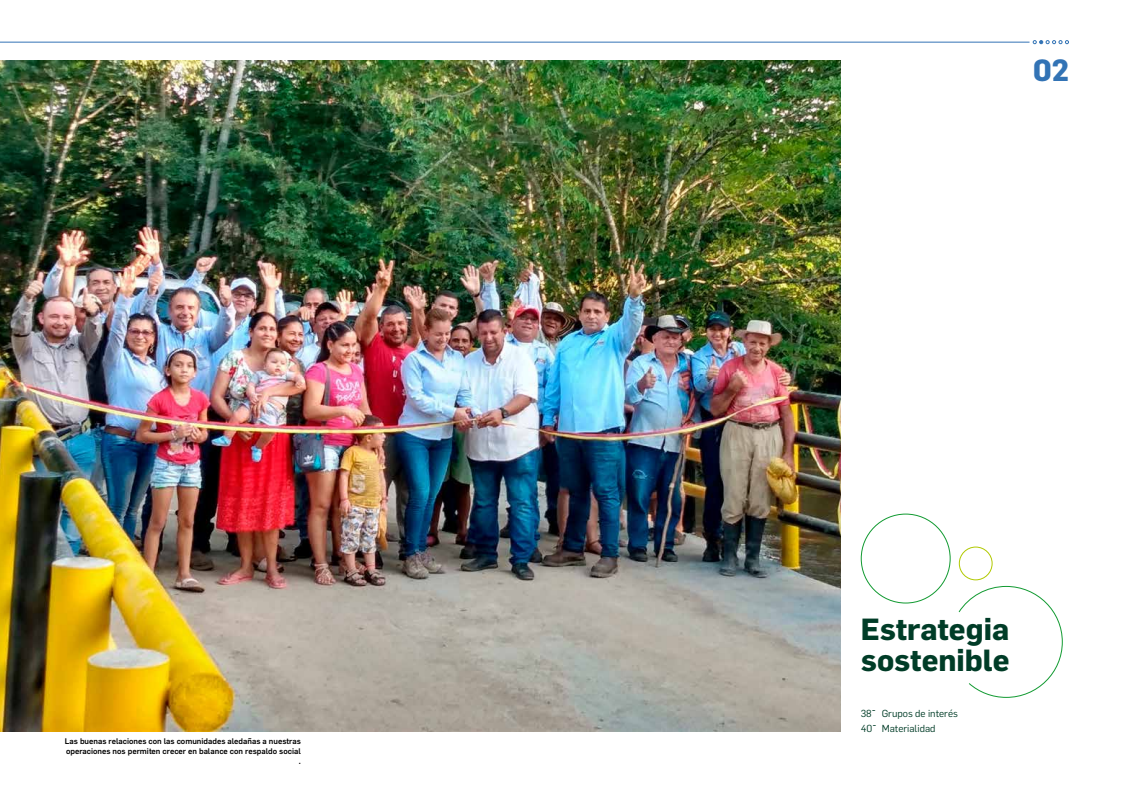
<style>
.page{position:relative;width:1134px;height:794px;background:#fff}
.page>*{position:absolute;margin:0;border:0;box-sizing:border-box;transform-origin:0 0}
.t1{font:700 30px/31px "Flama";color:#003c27}
.t2{font:700 30px "Flama";color:#3273b5}
.t3{font:10px/15px "Flama";color:#003c27}
.t4{font:500 8px/10px "Flama";color:#000;text-align:right}
.s1{font-family:"Flama Basic"}
</style>
<div class="page">
<hr style="left:0;top:42px;width:1029px;height:1px;background:#3273b5">
<svg style="left:1033px;top:40px;width:36px;height:4px"></svg>
<img style="left:0;top:60px;width:840px;height:671px">
<svg style="left:958px;top:585px;width:105px;height:113px"></svg>
<div style="left:959px;top:546px;width:34px;height:34px;border:1px solid #b1c900;border-radius:50%"></div>
<p class="t4" style="left:65px;top:736px;width:237px">Las buenas relaciones con las comunidades aledañas a nuestras operaciones nos permiten crecer en balance con respaldo social .</p>
<h1 class="t2" style="left:1033px;top:49px;width:38px">02</h1>
<h1 class="t1" style="left:861px;top:611px;width:150px">Estrategia sostenible</h1>
<p class="t3" style="left:861px;top:705px;width:99px">38<span class="s1">¯</span> Grupos de interés<br>40<span class="s1">¯</span> Materialidad</p>
</div>
